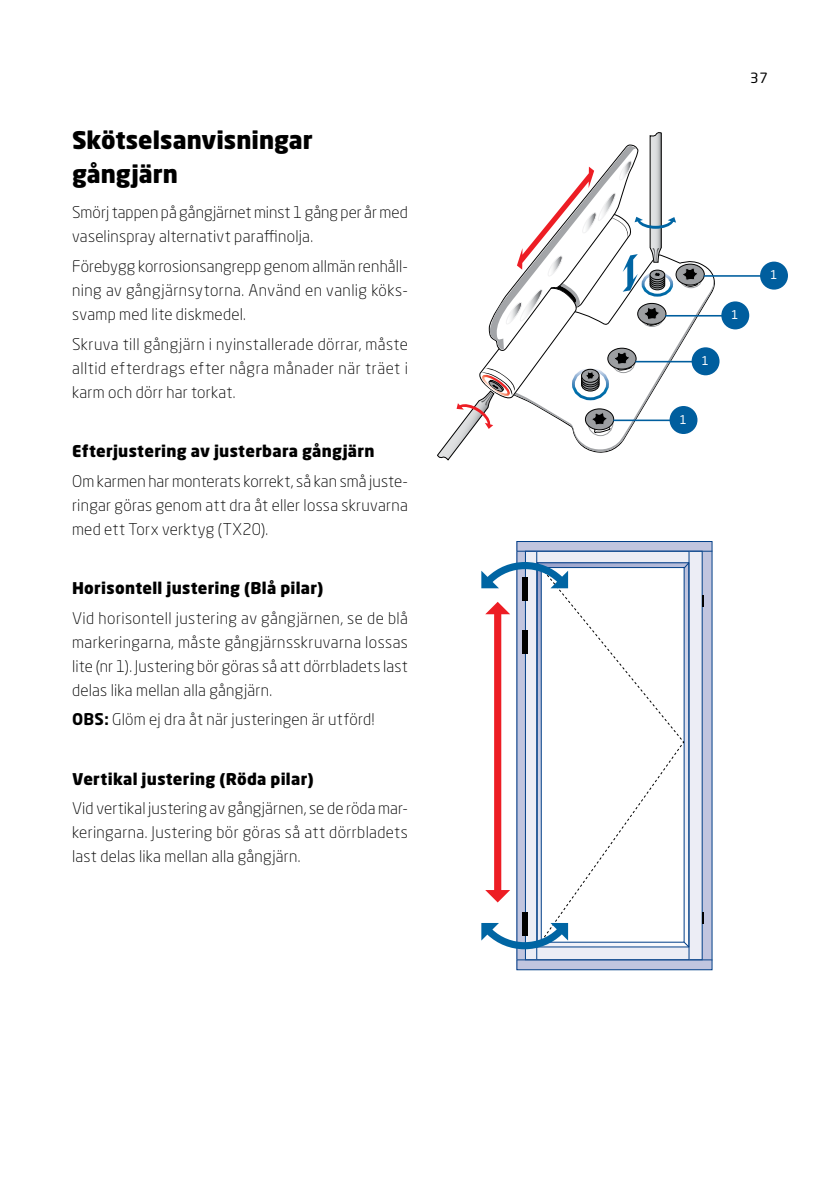
<style>
.page{position:relative;width:840px;height:1191px;background:#fff}
.page>*{position:absolute;margin:0;border:0;box-sizing:border-box;transform-origin:0 0}
.t1{font:900 24px/34px "Neo Sans Std";color:#000}
.t2{font:300 16px/24px "Neo Sans Std";letter-spacing:.015em;color:#000;text-align:justify}
.t3{font:900 16px "Neo Sans Std";letter-spacing:.015em;color:#000}
.t4{font:14px "Neo Sans Std";color:#000}
.t5{font:12px "Neo Sans Std";color:#fff;scale:.96 1}
.s1{font-weight:700}
</style>
<div class="page">
<div style="left:516px;top:541px;width:195px;height:428px;background:#c1c5df"></div>
<div style="left:516px;top:541px;width:196px;height:429px;border:1px solid #023f88"></div>
<div style="left:525px;top:551px;width:176px;height:408px;background:#ecedf5"></div>
<div style="left:525px;top:551px;width:177px;height:409px;border:1px solid #023f88"></div>
<svg style="left:538px;top:564px;width:148px;height:381px"></svg>
<div style="left:536px;top:562px;width:152px;height:385px;border:1px solid #023f88"></div>
<svg style="left:683px;top:562px;width:5px;height:7px"></svg>
<svg style="left:683px;top:941px;width:5px;height:6px"></svg>
<hr style="left:516px;top:551px;width:196px;height:1px;background:#023f88">
<hr style="left:516px;top:959px;width:196px;height:1px;background:#023f88">
<hr style="left:536px;top:551px;width:1px;height:408px;background:#023f88">
<hr style="left:688px;top:551px;width:1px;height:408px;background:#023f88">
<div style="left:540px;top:567px;width:144px;height:375px;background:#fff"></div>
<div style="left:522px;top:577px;width:5px;height:23px;background:#000"></div>
<div style="left:522px;top:630px;width:5px;height:24px;background:#000"></div>
<div style="left:522px;top:912px;width:5px;height:24px;background:#000"></div>
<svg style="left:485px;top:602px;width:25px;height:300px"></svg>
<svg style="left:481px;top:562px;width:86px;height:26px"></svg>
<svg style="left:481px;top:923px;width:86px;height:26px"></svg>
<svg style="left:437px;top:132px;width:278px;height:329px"></svg>
<hr style="left:613px;top:419px;width:60px;height:2px;background:#005e9e">
<hr style="left:635px;top:361px;width:60px;height:1px;background:#005e9e">
<hr style="left:664px;top:315px;width:61px;height:1px;background:#005e9e">
<hr style="left:703px;top:275px;width:61px;height:2px;background:#005e9e">
<div style="left:669px;top:406px;width:28px;height:28px;background:#005e9e;border-radius:50%"></div>
<div style="left:691px;top:347px;width:28px;height:28px;background:#005e9e;border-radius:50%"></div>
<div style="left:721px;top:301px;width:27px;height:28px;background:#005e9e;border-radius:50%"></div>
<div style="left:759px;top:262px;width:28px;height:28px;background:#005e9e;border-radius:50%"></div>
<h1 class="t1" style="left:72px;top:122px;width:242px">Skötselsanvisningar gångjärn</h1>
<p class="t2" style="left:72px;top:200px;width:337px">Smörj tappen på gångjärnet minst 1 gång per år med vaselinspray alternativt paraffinolja.</p>
<p class="t2" style="left:72px;top:254px;width:337px">Förebygg korrosionsangrepp genom allmän renhåll&shy;ning av gångjärnsytorna. Använd en vanlig köks&shy;svamp med lite diskmedel.</p>
<p class="t2" style="left:72px;top:331px;width:337px">Skruva till gångjärn i nyinstallerade dörrar, måste alltid efterdrags efter några månader när träet i karm och dörr har torkat.</p>
<p class="t3" style="left:72px;top:440px;width:304px">Efterjustering av justerbara gångjärn</p>
<p class="t2" style="left:72px;top:468px;width:337px">Om karmen har monterats korrekt, så kan små juste&shy;ringar göras genom att dra åt eller lossa skruvarna med ett Torx verktyg (TX20).</p>
<p class="t3" style="left:72px;top:577px;width:253px">Horisontell justering (Blå pilar)</p>
<p class="t2" style="left:72px;top:605px;width:337px">Vid horisontell justering av gångjärnen, se de blå markeringarna, måste gångjärnsskruvarna lossas lite (nr 1). Justering bör göras så att dörrbladets last delas lika mellan alla gångjärn.</p>
<p class="t2" style="left:72px;top:707px;width:304px"><span class="s1">OBS:</span> Glöm ej dra åt när justeringen är utförd!</p>
<p class="t3" style="left:72px;top:768px;width:243px">Vertikal justering (Röda pilar)</p>
<p class="t2" style="left:72px;top:796px;width:337px">Vid vertikal justering av gångjärnen, se de röda mar&shy;keringarna. Justering bör göras så att dörrbladets last delas lika mellan alla gångjärn.</p>
<p class="t4" style="left:749px;top:69px;width:19px">37</p>
<p class="t5" style="left:701px;top:353px;width:9px">1</p>
<p class="t5" style="left:679px;top:412px;width:9px">1</p>
<p class="t5" style="left:731px;top:307px;width:9px">1</p>
<p class="t5" style="left:770px;top:267px;width:9px">1</p>
</div>
